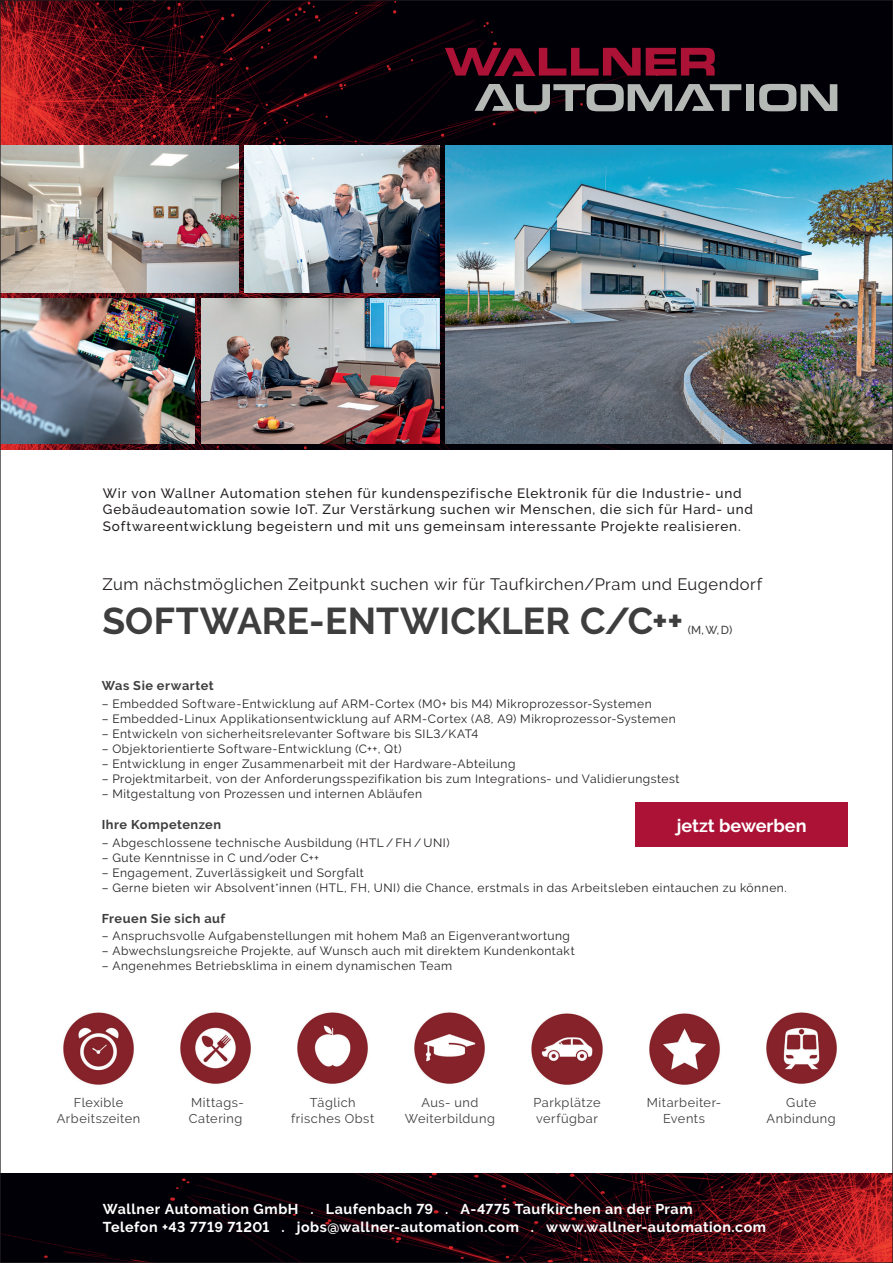
<style>
.page{position:relative;width:893px;height:1263px;background:#fff}
.page>*{position:absolute;margin:0;border:0;box-sizing:border-box;transform-origin:0 0}
.t1{font:700 37.2px "Raleway";letter-spacing:.005em;color:#3e3e3f}
.t2{font:700 18px "Raleway";color:#fff}
.t3{font:18px "Minion Pro";color:#231f20}
.t4{font:16.5px "Raleway";letter-spacing:.03em;color:#231f20}
.t5{font:700 14.25px/18.5px "Raleway";letter-spacing:.035em;color:#fff}
.t6{font:500 13.5px/16.2px "Raleway";letter-spacing:.06em;color:#231f20}
.t7{font:12.75px/15.3px "Raleway";letter-spacing:.04em;color:#3e3e3f;text-align:center}
.t8{font:700 12.75px "Raleway";letter-spacing:.04em;color:#3e3e3f}
.t9{font:12px "Raleway";letter-spacing:.045em;color:#231f20}
.t10{font:500 11.55px "Raleway";color:#3e3e3f}
</style>
<div class="page">
<img style="left:2px;top:2px;width:889px;height:448px">
<svg style="left:445px;top:48px;width:270px;height:28px;background:#5d0920"></svg>
<div style="left:746px;top:84px;width:8px;height:27px;background:#b6bab7"></div>
<svg style="left:759px;top:84px;width:78px;height:27px;background:#6d6f70"></svg>
<svg style="left:474px;top:84px;width:267px;height:27px;background:#5a5b5d"></svg>
<img style="left:446px;top:146px;width:445px;height:297px">
<img style="left:2px;top:146px;width:236px;height:146px">
<img style="left:244px;top:146px;width:195px;height:146px">
<img style="left:2px;top:299px;width:193px;height:144px">
<img style="left:201px;top:299px;width:238px;height:144px">
<img style="left:2px;top:1174px;width:889px;height:87px">
<div style="left:635px;top:802px;width:213px;height:45px;background:#ab1236"></div>
<img style="left:56px;top:1006px;width:85px;height:85px;border-radius:43px">
<img style="left:407px;top:1006px;width:85px;height:85px;border-radius:43px">
<img style="left:290px;top:1005px;width:85px;height:85px;border-radius:43px">
<img style="left:524px;top:1006px;width:85px;height:85px;border-radius:43px">
<img style="left:642px;top:1006px;width:85px;height:85px;border-radius:43px">
<img style="left:759px;top:1006px;width:85px;height:85px;border-radius:43px">
<img style="left:173px;top:1005px;width:85px;height:85px;border-radius:43px">
<h2 class="t3" style="left:0;top:-4px;width:19px">W</h2>
<p class="t6" style="left:103px;top:485px;width:652px">Wir von Wallner Automation stehen für kundenspezifische Elektronik für die Industrie- und<br>Gebäudeautomation sowie IoT. Zur Verstärkung suchen wir Menschen, die sich für Hard- und<br>Softwareentwicklung begeistern und mit uns gemeinsam interessante Projekte realisieren.</p>
<h3 class="t4" style="left:102px;top:574px;width:661px">Zum nächstmöglichen Zeitpunkt suchen wir für Taufkirchen/Pram und Eugendorf</h3>
<h1 class="t1" style="left:102px;top:600px;width:582px">SOFTWARE-ENTWICKLER C/C++</h1>
<p class="t10" style="left:688px;top:624px;width:46px">(M,W,D)</p>
<p class="t8" style="left:102px;top:678px;width:114px">Was Sie erwartet</p>
<p class="t9" style="left:102px;top:697px;width:552px">– Embedded Software-Entwicklung auf ARM-Cortex (M0+ bis M4) Mikroprozessor-Systemen</p>
<p class="t9" style="left:102px;top:712px;width:576px">– Embedded-Linux Applikationsentwicklung auf ARM-Cortex (A8, A9) Mikroprozessor-Systemen</p>
<p class="t9" style="left:102px;top:727px;width:378px">– Entwickeln von sicherheitsrelevanter Software bis SIL3/KAT4</p>
<p class="t9" style="left:102px;top:742px;width:301px">– Objektorientierte Software-Entwicklung (C++, Qt)</p>
<p class="t9" style="left:102px;top:757px;width:415px">– Entwicklung in enger Zusammenarbeit mit der Hardware-Abteilung</p>
<p class="t9" style="left:102px;top:772px;width:579px">– Projektmitarbeit, von der Anforderungsspezifikation bis zum Integrations- und Validierungstest</p>
<p class="t9" style="left:102px;top:787px;width:322px">– Mitgestaltung von Prozessen und internen Abläufen</p>
<p class="t8" style="left:102px;top:817px;width:121px">Ihre Kompetenzen</p>
<p class="t9" style="left:102px;top:836px;width:349px">– Abgeschlossene technische Ausbildung (HTL / FH / UNI)</p>
<p class="t9" style="left:102px;top:851px;width:219px">– Gute Kenntnisse in C und/oder C++</p>
<p class="t9" style="left:102px;top:866px;width:264px">– Engagement, Zuverlässigkeit und Sorgfalt</p>
<p class="t9" style="left:102px;top:881px;width:687px">– Gerne bieten wir Absolvent*innen (HTL, FH, UNI) die Chance, erstmals in das Arbeitsleben eintauchen zu können.</p>
<p class="t8" style="left:102px;top:911px;width:125px">Freuen Sie sich auf</p>
<p class="t9" style="left:102px;top:929px;width:470px">– Anspruchsvolle Aufgabenstellungen mit hohem Maß an Eigenverantwortung</p>
<p class="t9" style="left:102px;top:944px;width:474px">– Abwechslungsreiche Projekte, auf Wunsch auch mit direktem Kundenkontakt</p>
<p class="t9" style="left:102px;top:959px;width:352px">– Angenehmes Betriebsklima in einem dynamischen Team</p>
<h2 class="t2" style="left:677px;top:815px;width:131px">jetzt bewerben</h2>
<p class="t7" style="left:57px;top:1095px;width:85px">Flexible<br>Arbeitszeiten</p>
<p class="t7" style="left:291px;top:1095px;width:85px">Täglich frisches Obst</p>
<p class="t7" style="left:405px;top:1095px;width:92px">Aus- und<br>Weiterbildung</p>
<p class="t7" style="left:533px;top:1095px;width:69px;text-align:left">Parkplätze verfügbar</p>
<p class="t7" style="left:647px;top:1095px;width:76px">Mitarbeiter-<br>Events</p>
<p class="t7" style="left:767px;top:1095px;width:71px">Gute<br>Anbindung</p>
<p class="t7" style="left:189px;top:1095px;width:56px;text-align:left">Mittags-<br>Catering</p>
<p class="t5" style="left:103px;top:1199px;width:665px">Wallner Automation GmbH . Laufenbach 79 . A-4775 Taufkirchen an der Pram<br>Telefon +43 7719 71201 . jobs@wallner-automation.com . www.wallner-automation.com</p>
</div>
